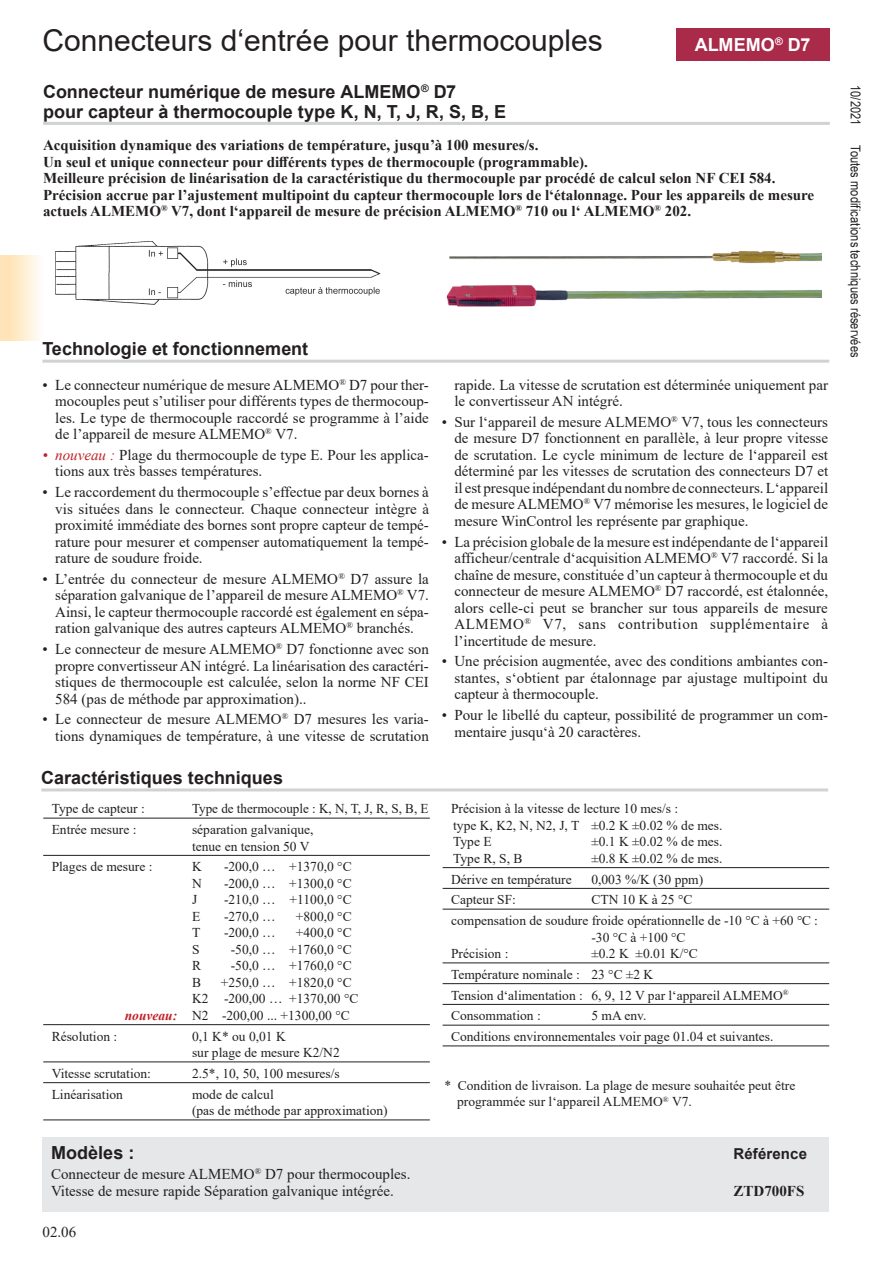
<style>
.page{position:relative;width:893px;height:1263px;background:#fff}
.page>*{position:absolute;margin:0;border:0;box-sizing:border-box;transform-origin:0 0}
.t1{font:30px "Arial";color:#231f20}
.t2{font:700 18px/19.5px "Arial";color:#231f20}
.t3{font:700 18px "Arial";color:#fff}
.t4{font:15px/16.5px "Times New Roman";color:#231f20;text-align:justify}
.t5{font:700 15px/16.5px "Times New Roman";color:#231f20}
.t6{font:700 15px "Arial";letter-spacing:.01em;color:#231f20}
.t7{font:13.5px/16.5px "Times New Roman";color:#231f20}
.t8{font:13.5px "Arial Narrow";letter-spacing:.005em;color:#231f20}
.s1{font-style:italic;color:#c02228}
.s2{font-weight:700;font-style:italic;color:#c02228}
</style>
<div class="page">
<div style="left:0;top:255px;width:43px;height:85px;background:linear-gradient(to right,#fedfab,#fefdf8)"></div>
<hr style="left:43px;top:122px;width:787px;height:3px;background:#d1d2d4">
<hr style="left:43px;top:818px;width:387px;height:1px;background:#231f20">
<hr style="left:43px;top:855px;width:387px;height:1px;background:#231f20">
<hr style="left:43px;top:1024px;width:387px;height:1px;background:#231f20">
<hr style="left:43px;top:1061px;width:387px;height:1px;background:#231f20">
<hr style="left:43px;top:1082px;width:387px;height:1px;background:#231f20">
<hr style="left:43px;top:1119px;width:387px;height:1px;background:#231f20">
<hr style="left:443px;top:867px;width:386px;height:1px;background:#231f20">
<hr style="left:443px;top:888px;width:386px;height:1px;background:#231f20">
<hr style="left:443px;top:909px;width:386px;height:1px;background:#231f20">
<hr style="left:443px;top:962px;width:386px;height:1px;background:#231f20">
<hr style="left:443px;top:983px;width:386px;height:1px;background:#231f20">
<hr style="left:443px;top:1004px;width:386px;height:1px;background:#231f20">
<hr style="left:443px;top:1025px;width:386px;height:1px;background:#231f20">
<hr style="left:443px;top:1045px;width:386px;height:1px;background:#231f20">
<div style="left:43px;top:1137px;width:786px;height:75px;background:#e6e7e9"></div>
<hr style="left:41px;top:788px;width:787px;height:3px;background:#d1d2d4">
<hr style="left:42px;top:360px;width:787px;height:3px;background:#d1d2d4">
<img style="left:55px;top:241px;width:326px;height:64px">
<img style="left:446px;top:251px;width:376px;height:56px">
<div style="left:676px;top:28px;width:153px;height:33px;background:#a92a49"></div>
<h1 class="t1" style="left:43px;top:19px;width:562px">Connecteurs d‘entrée pour thermocouples</h1>
<p class="t2" style="left:43px;top:82px;width:464px">Connecteur numérique de mesure ALMEMO<sup>®</sup> D7<br>pour capteur à thermocouple type K, N, T, J, R, S, B, E</p>
<p class="t3" style="left:695px;top:32px;width:117px">ALMEMO<sup>®</sup> D7</p>
<p class="t5" style="left:43px;top:136px;width:773px">Acquisition dynamique des variations de température, jusqu’à 100 mesures/s.<br>Un seul et unique connecteur pour différents types de thermocouple (programmable).<br>Meilleure précision de linéarisation de la caractéristique du thermocouple par procédé de calcul selon NF CEI 584.<br>Précision accrue par l’ajustement multipoint du capteur thermocouple lors de l‘étalonnage. Pour les appareils de mesure actuels ALMEMO<sup>®</sup> V7, dont l‘appareil de mesure de précision ALMEMO<sup>®</sup> 710 ou l‘ ALMEMO<sup>®</sup> 202.</p>
<p class="t2" style="left:42px;top:340px;width:267px">Technologie et fonctionnement</p>
<p class="t4" style="left:55px;top:376px;width:375px;text-indent:-13px">• Le connecteur numérique de mesure ALMEMO<sup>®</sup> D7 pour ther&shy;mocouples peut s’utiliser pour différents types de thermocoup&shy;les. Le type de thermocouple raccordé se programme à l’aide de l’appareil de mesure ALMEMO<sup>®</sup> V7.</p>
<p class="t4" style="left:55px;top:446px;width:375px;text-indent:-13px"><span class="s1">• nouveau :</span> Plage du thermocouple de type E. Pour les applica&shy;tions aux très basses températures.</p>
<p class="t4" style="left:55px;top:483px;width:375px;text-indent:-13px">• Le raccordement du thermocouple s’effectue par deux bornes à vis situées dans le connecteur. Chaque connecteur intègre à proximité immédiate des bornes sont propre capteur de tempé&shy;rature pour mesurer et compenser automatiquement la tempé&shy;rature de soudure froide.</p>
<p class="t4" style="left:55px;top:570px;width:375px;text-indent:-13px">• L’entrée du connecteur de mesure ALMEMO<sup>®</sup> D7 assure la séparation galvanique de l’appareil de mesure ALMEMO<sup>®</sup> V7.<br>Ainsi, le capteur thermocouple raccordé est également en sépa&shy;ration galvanique des autres capteurs ALMEMO<sup>®</sup> branchés.</p>
<p class="t4" style="left:55px;top:640px;width:375px;text-indent:-13px">• Le connecteur de mesure ALMEMO<sup>®</sup> D7 fonctionne avec son propre convertisseur AN intégré. La linéarisation des caractéri&shy;stiques de thermocouple est calculée, selon la norme NF CEI 584 (pas de méthode par approximation)..</p>
<p class="t4" style="left:43px;top:711px;width:388px;text-align:right">• Le connecteur de mesure ALMEMO<sup>®</sup> D7 mesures les varia&shy;tions dynamiques de température, à une vitesse de scrutation</p>
<p class="t2" style="left:41px;top:768px;width:243px">Caractéristiques techniques</p>
<p class="t7" style="left:52px;top:800px;width:95px">Type de capteur :</p>
<p class="t7" style="left:192px;top:800px;width:238px">Type de thermocouple : K, N, T, J, R, S, B, E</p>
<p class="t7" style="left:52px;top:821px;width:86px">Entrée mesure :</p>
<p class="t7" style="left:192px;top:821px;width:123px">séparation galvanique, tenue en tension 50 V</p>
<p class="t7" style="left:52px;top:858px;width:102px">Plages de mesure :</p>
<p class="t7" style="left:192px;top:858px;width:11px">K</p>
<p class="t7" style="left:224px;top:858px;width:129px">-200,0 … +1370,0 °C</p>
<p class="t7" style="left:192px;top:875px;width:11px">N</p>
<p class="t7" style="left:224px;top:875px;width:129px">-200,0 … +1300,0 °C</p>
<p class="t7" style="left:192px;top:891px;width:7px">J</p>
<p class="t7" style="left:224px;top:891px;width:129px">-210,0 … +1100,0 °C</p>
<p class="t7" style="left:192px;top:908px;width:10px">E</p>
<p class="t7" style="left:224px;top:908px;width:53px">-270,0 …</p>
<p class="t7" style="left:296px;top:908px;width:57px">+800,0 °C</p>
<p class="t7" style="left:192px;top:924px;width:10px">T</p>
<p class="t7" style="left:224px;top:924px;width:53px">-200,0 …</p>
<p class="t7" style="left:296px;top:924px;width:57px">+400,0 °C</p>
<p class="t7" style="left:192px;top:941px;width:9px">S</p>
<p class="t7" style="left:231px;top:941px;width:122px">-50,0 … +1760,0 °C</p>
<p class="t7" style="left:192px;top:957px;width:11px">R</p>
<p class="t7" style="left:231px;top:957px;width:122px">-50,0 … +1760,0 °C</p>
<p class="t7" style="left:192px;top:974px;width:11px">B</p>
<p class="t7" style="left:221px;top:974px;width:132px">+250,0 … +1820,0 °C</p>
<p class="t7" style="left:192px;top:990px;width:168px">K2 -200,00 … +1370,00 °C</p>
<p class="t7" style="left:125px;top:1007px;width:227px"><span class="s2">nouveau:</span> N2 -200,00 ... +1300,00 °C</p>
<p class="t7" style="left:52px;top:1027px;width:67px">Résolution :</p>
<p class="t7" style="left:192px;top:1027px;width:149px">0,1 K* ou 0,01 K<br>sur plage de mesure K2/N2</p>
<p class="t7" style="left:52px;top:1065px;width:101px">Vitesse scrutation:</p>
<p class="t7" style="left:192px;top:1065px;width:149px">2.5*, 10, 50, 100 mesures/s</p>
<p class="t7" style="left:52px;top:1085px;width:73px">Linéarisation</p>
<p class="t7" style="left:192px;top:1085px;width:197px">mode de calcul<br>(pas de méthode par approximation)</p>
<p class="t4" style="left:454px;top:376px;width:375px">rapide. La vitesse de scrutation est déterminée uniquement par le convertisseur AN intégré.</p>
<p class="t4" style="left:454px;top:413px;width:375px;text-indent:-13px">• Sur l‘appareil de mesure ALMEMO<sup>®</sup> V7, tous les connecteurs de mesure D7 fonctionnent en parallèle, à leur propre vitesse de scrutation. Le cycle minimum de lecture de l‘appareil est déterminé par les vitesses de scrutation des connecteurs D7 et il est presque indépendant du nombre de connecteurs. L‘appareil de mesure ALMEMO<sup>®</sup> V7 mémorise les mesures, le logiciel de mesure WinControl les représente par graphique.</p>
<p class="t4" style="left:454px;top:533px;width:375px;text-indent:-13px">• La précision globale de la mesure est indépendante de l‘appareil afficheur/centrale d‘acquisition ALMEMO<sup>®</sup> V7 raccordé. Si la chaîne de mesure, constituée d’un capteur à thermocouple et du connecteur de mesure ALMEMO<sup>®</sup> D7 raccordé, est étalonnée, alors celle-ci peut se brancher sur tous appareils de mesure ALMEMO<sup>®</sup> V7, sans contribution supplémentaire à l’incertitude de mesure.</p>
<p class="t4" style="left:454px;top:653px;width:375px;text-indent:-13px">• Une précision augmentée, avec des conditions ambiantes con&shy;stantes, s‘obtient par étalonnage par ajustage multipoint du capteur à thermocouple.</p>
<p class="t4" style="left:454px;top:706px;width:375px;text-indent:-13px">• Pour le libellé du capteur, possibilité de programmer un com&shy;mentaire jusqu‘à 20 caractères.</p>
<p class="t7" style="left:451px;top:800px;width:273px">Précision à la vitesse de lecture 10 mes/s :<br>type K, K2, N, N2, J, T ±0.2 K ±0.02 % de mes.<br>Type E</p>
<p class="t7" style="left:591px;top:833px;width:133px">±0.1 K ±0.02 % de mes.</p>
<p class="t7" style="left:453px;top:850px;width:71px">Type R, S, B</p>
<p class="t7" style="left:591px;top:850px;width:133px">±0.8 K ±0.02 % de mes.</p>
<p class="t7" style="left:451px;top:870px;width:122px">Dérive en température</p>
<p class="t7" style="left:591px;top:870px;width:113px">0,003 %/K (30 ppm)</p>
<p class="t7" style="left:451px;top:891px;width:66px">Capteur SF:</p>
<p class="t7" style="left:451px;top:889px;width:368px;line-height:20.7px;text-indent:140px">CTN 10 K à 25 °C<br>compensation de soudure froide opérationnelle de -10 °C à +60 ℃ :</p>
<p class="t7" style="left:591px;top:928px;width:96px">-30 °C à +100 °C</p>
<p class="t7" style="left:451px;top:945px;width:59px">Précision :</p>
<p class="t7" style="left:451px;top:943px;width:339px;line-height:20.7px;text-indent:140px">±0.2 K ±0.01 K/°C<br>Température nominale : 23 °C ±2 K<br>Tension d‘alimentation : 6, 9, 12 V par l‘appareil ALMEMO<sup>®<br></sup>Consommation :</p>
<p class="t7" style="left:451px;top:1005px;width:324px;line-height:20.7px;text-indent:140px">5 mA env.<br>Conditions environnementales voir page 01.04 et suivantes.</p>
<p class="t7" style="left:457px;top:1077px;width:340px;text-indent:-13px">* Condition de livraison. La plage de mesure souhaitée peut être programmée sur l‘appareil ALMEMO<sup>®</sup> V7.</p>
<p class="t2" style="left:51px;top:1143px;width:85px">Modèles :</p>
<p class="t6" style="left:734px;top:1143px;width:75px">Référence</p>
<p class="t4" style="left:51px;top:1165px;width:361px">Connecteur de mesure ALMEMO<sup>®</sup> D7 pour thermocouples.<br>Vitesse de mesure rapide Séparation galvanique intégrée.</p>
<p class="t5" style="left:734px;top:1182px;width:72px">ZTD700FS</p>
<p class="t4" style="left:43px;top:1223px;width:35px">02.06</p>
<p class="t8" style="left:865px;top:85px;width:42px;rotate:90deg">10/2021</p>
<p class="t8" style="left:865px;top:145px;width:214px;rotate:90deg">Toutes modifications techniques réservées</p>
</div>
